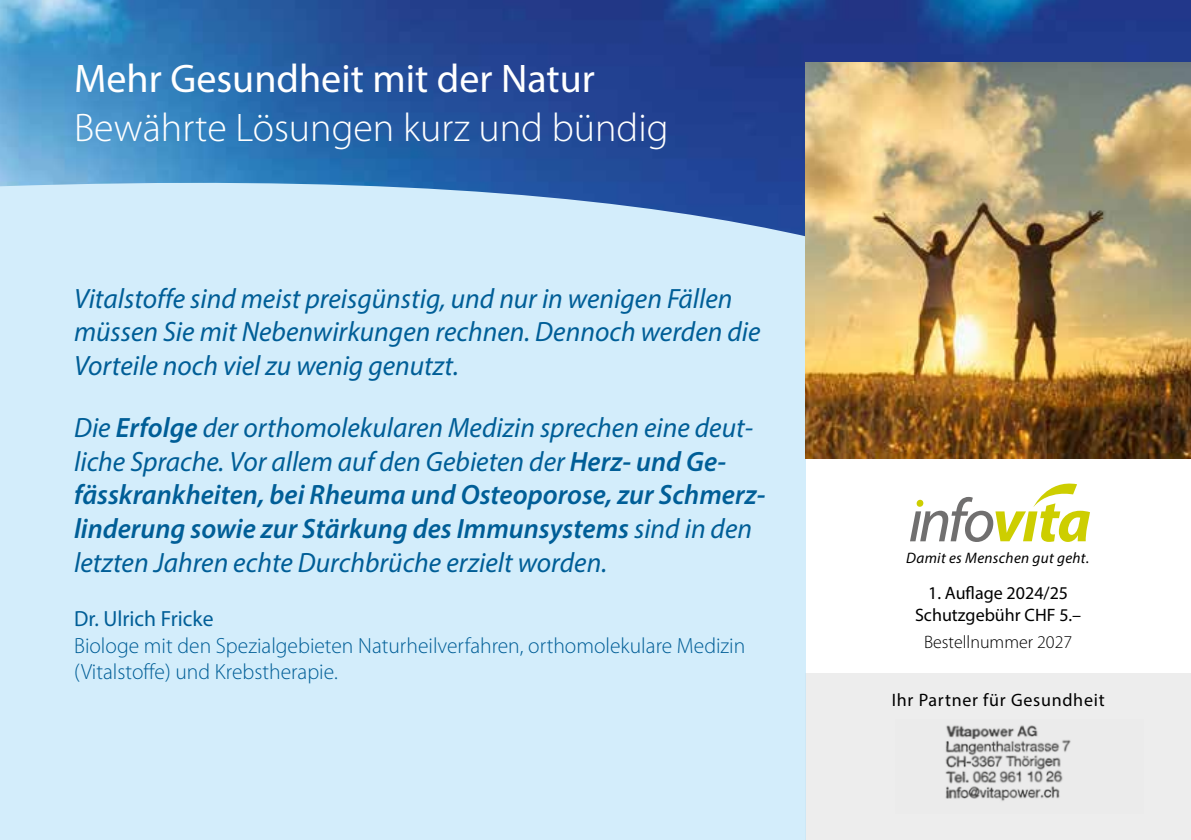
<style>
.page{position:relative;width:1191px;height:840px;background:#fff}
.page>*{position:absolute;margin:0;border:0;box-sizing:border-box;transform-origin:0 0}
.t1{font:300 40px "Myriad Pro";color:#fff}
.t2{font:40px "Myriad Pro";color:#fff}
.t3{font:italic 28px/33.6px "Myriad Pro";color:#005e97}
.t4{font:300 22px/26.4px "Myriad Pro";color:#005e97}
.t5{font:22px "Myriad Pro";color:#005e97}
.t6{font:18px/21.6px "Myriad Pro";letter-spacing:.005em;color:#000;text-align:center}
.t7{font:18px "Myriad Pro";letter-spacing:.04em;color:#000}
.t8{font:300 18px "Myriad Pro";color:#000}
.t9{font:italic 15.2px "Myriad Pro";letter-spacing:.02em;color:#000}
.s1{font-weight:600}
</style>
<div class="page">
<div style="left:805px;top:672px;width:386px;height:167px;background:#ededed"></div>
<div style="left:0;top:0;width:805px;height:839px;background:#d3edfb"></div>
<svg style="left:910px;top:483px;width:180px;height:58px"></svg>
<img style="left:0;top:0;width:1191px;height:237px">
<img style="left:805px;top:62px;width:386px;height:396px">
<img style="left:945px;top:725px;width:126px;height:76px">
<h1 class="t2" style="left:74px;top:54px;width:522px">Mehr Gesundheit mit der Natur</h1>
<h1 class="t1" style="left:74px;top:105px;width:596px">Bewährte Lösungen kurz und bündig</h1>
<p class="t3" style="left:74px;top:281px;width:688px">Vitalstoffe sind meist preisgünstig, und nur in wenigen Fällen müssen Sie mit Nebenwirkungen rechnen. Dennoch werden die<br>Vorteile noch viel zu wenig genutzt.</p>
<p class="t3" style="left:74px;top:410px;width:692px">Die <span class="s1">Erfolge</span> der orthomolekularen Medizin sprechen eine deut&shy;liche Sprache. Vor allem auf den Gebieten der <span class="s1">Herz- und Ge&shy;fässkrankheiten, bei Rheuma und Osteoporose, zur Schmerz&shy;linderung sowie zur Stärkung des Immunsystems</span> sind in den letzten Jahren echte Durchbrüche erzielt worden.</p>
<p class="t5" style="left:74px;top:605px;width:141px">Dr. Ulrich Fricke</p>
<p class="t4" style="left:74px;top:632px;width:673px">Biologe mit den Spezialgebieten Naturheilverfahren, orthomolekulare Medizin (Vitalstoffe) und Krebstherapie.</p>
<p class="t9" style="left:906px;top:548px;width:184px">Damit es Menschen gut geht.</p>
<p class="t6" style="left:915px;top:582px;width:168px">1. Auflage 2024/25<br>Schutzgebühr CHF 5.–</p>
<p class="t8" style="left:924px;top:632px;width:150px">Bestellnummer 2027</p>
<p class="t7" style="left:891px;top:688px;width:214px">Ihr Partner für Gesundheit</p>
</div>
